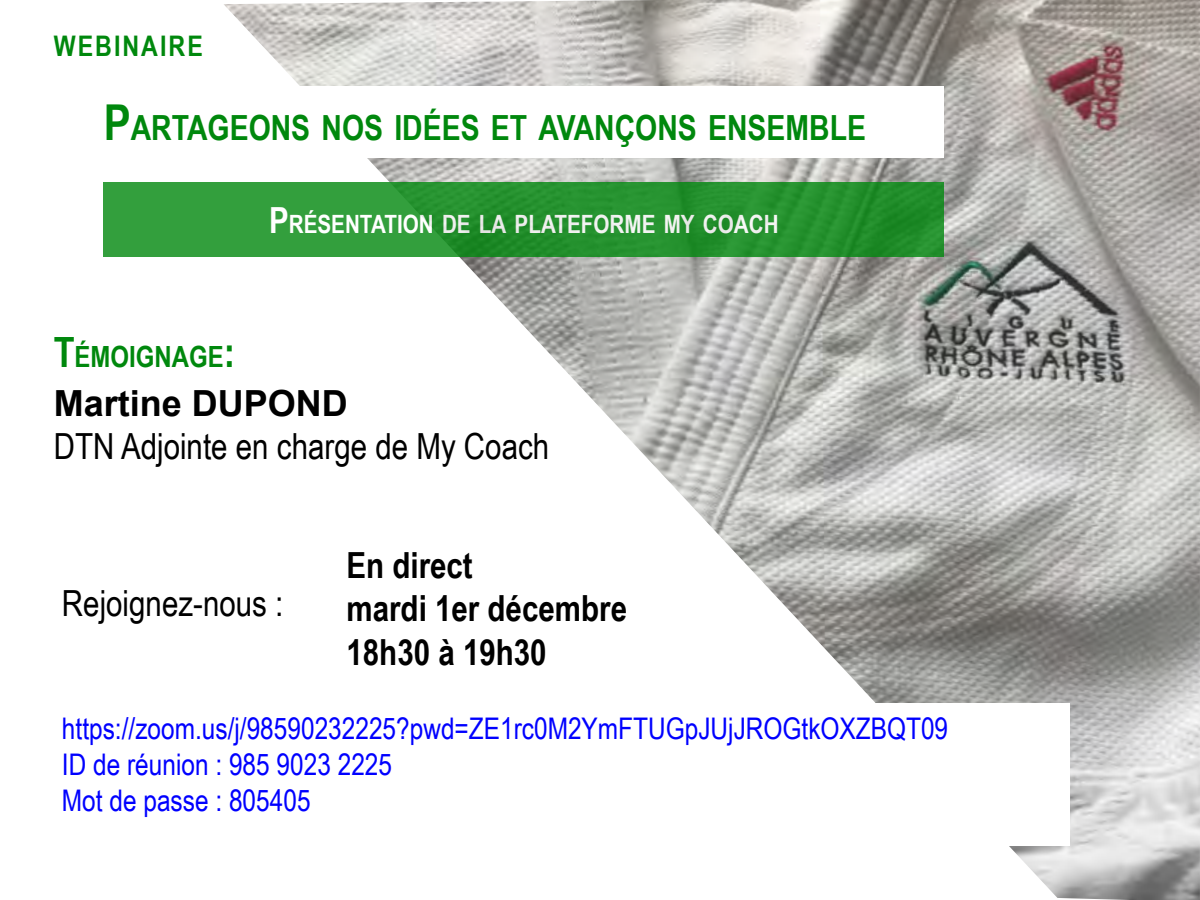
<style>
.page{position:relative;width:1200px;height:900px;background:#fff}
.page>*{position:absolute;margin:0;border:0;box-sizing:border-box;transform-origin:0 0}
.t1{font:36px "Arial Narrow";color:#000}
.t2{font:700 36px "Arial Narrow";color:#000}
.t3{font:700 36px "Arial";color:#000}
.t4{font:700 34.65px "Arial Narrow";color:#00880d}
.t5{font:29.85px "Arial Narrow";color:#00f}
.t6{font:700 29.25px "Arial Narrow";color:#00880d}
.t7{font:700 28.35px "Arial Narrow";letter-spacing:.07em;color:#00880d}
.t8{font:700 25.2px "Arial Narrow";color:#fff}
.s1{font-size:49.5px}
.s2{font-size:36px}
.s3{font-size:41.7px}
</style>
<div class="page">
<img style="left:224px;top:0;width:976px;height:900px">
<div style="left:104px;top:86px;width:840px;height:72px;background:#fff"></div>
<div style="left:90px;top:169px;width:867px;height:89px;background:#fff;opacity:.5"></div>
<div style="left:62px;top:704px;width:1007px;height:142px;background:#fff"></div>
<p class="t7" style="left:54px;top:25px;width:151px">WEBINAIRE</p>
<p class="t4" style="left:104px;top:101px;width:764px"><span class="s1">P</span>ARTAGEONS NOS IDÉES ET AVANÇONS ENSEMBLE</p>
<p class="t8" style="left:269px;top:205px;width:511px"><span class="s2">P</span>RÉSENTATION DE LA PLATEFORME MY COACH</p>
<p class="t6" style="left:54px;top:334px;width:183px"><span class="s3">T</span>ÉMOIGNAGE<span class="s3">:</span></p>
<p class="t3" style="left:54px;top:378px;width:296px">Martine DUPOND</p>
<p class="t1" style="left:54px;top:420px;width:497px">DTN Adjointe en charge de My Coach</p>
<p class="t1" style="left:62px;top:576px;width:223px">Rejoignez-nous :</p>
<p class="t2" style="left:347px;top:538px;width:128px">En direct</p>
<p class="t2" style="left:347px;top:582px;width:282px">mardi 1er décembre</p>
<p class="t2" style="left:347px;top:625px;width:202px">18h30 à 19h30</p>
<p class="t5" style="left:62px;top:707px;width:888px">https://zoom.us/j/98590232225?pwd=ZE1rc0M2YmFTUGpJUjJROGtkOXZBQT09</p>
<p class="t5" style="left:62px;top:742px;width:332px">ID de réunion : 985 9023 2225</p>
<p class="t5" style="left:62px;top:778px;width:250px">Mot de passe : 805405</p>
</div>
